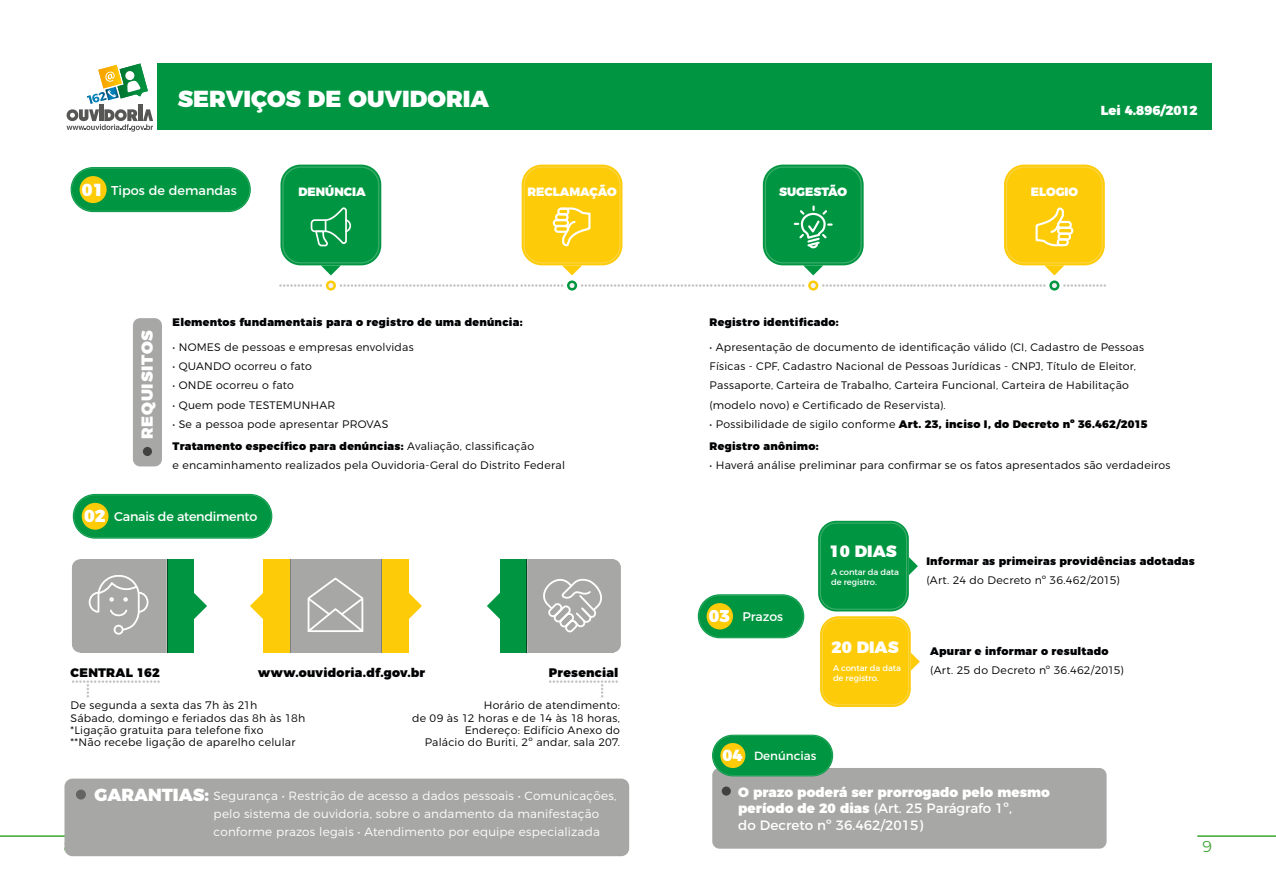
<style>
.page{position:relative;width:1276px;height:893px;background:#fff}
.page>*{position:absolute;margin:0;border:0;box-sizing:border-box;transform-origin:0 0}
.t1{font:900 23.25px "Montserrat";color:#fff}
.t2{font:900 17.4px "Montserrat";color:#fff}
.t3{font:900 16.35px "Montserrat";color:#fff}
.t4{font:900 15.9px "Montserrat";letter-spacing:.05em;color:#fff}
.t5{font:15.75px "Montserrat";color:#3fa535}
.t6{font:900 13.5px/16.2px "Montserrat";color:#fff}
.t7{font:900 13.05px "Montserrat";color:#fff}
.t8{font:12.75px "Montserrat";letter-spacing:-.015em;color:#fff}
.t9{font:12.45px "Montserrat";letter-spacing:-.005em;color:#fff}
.t10{font:900 12.3px "Montserrat";letter-spacing:.02em;color:#010203}
.t11{font:300 12px/18.1px "Montserrat";letter-spacing:.015em;color:#fff}
.t12{font:900 12px "Montserrat";color:#fff}
.t13{font:11.85px "Montserrat";color:#fff}
.t14{font:300 10.95px/12.1px "Montserrat";letter-spacing:.02em;color:#010203}
.t15{font:900 10.95px "Montserrat";letter-spacing:.02em;color:#010203}
.t16{font:8.4px/10.1px "Montserrat";letter-spacing:-.01em;color:#fff}
.s1{font-weight:900}
.s2{font-weight:900;font-size:17.4px}
.s3{font-weight:300}
.s4{font-weight:900;font-size:17.1px}
.s5{font-weight:900;font-size:17.55px}
.s6{font-weight:400}
.s7{font-weight:900;font-size:16.2px}
</style>
<div class="page">
<hr style="left:0;top:835px;width:78px;height:2px;background:#3fa535">
<hr style="left:1197px;top:835px;width:79px;height:2px;background:#3fa535">
<svg style="left:67px;top:63px;width:86px;height:68px"></svg>
<div style="left:71px;top:167px;width:180px;height:45px;background:#139d4f;border-radius:23px"></div>
<svg style="left:71px;top:168px;width:179px;height:43px;background:#0d9b4a"></svg>
<div style="left:80px;top:176px;width:27px;height:27px;background:#fecb08;border-radius:50%"></div>
<svg style="left:279px;top:284px;width:43px;height:3px"></svg>
<svg style="left:280px;top:165px;width:101px;height:100px"></svg>
<svg style="left:326px;top:280px;width:10px;height:11px"></svg>
<svg style="left:328px;top:283px;width:5px;height:5px"></svg>
<svg style="left:340px;top:284px;width:223px;height:3px"></svg>
<svg style="left:522px;top:165px;width:100px;height:100px"></svg>
<svg style="left:567px;top:280px;width:10px;height:11px"></svg>
<svg style="left:569px;top:283px;width:5px;height:5px"></svg>
<svg style="left:581px;top:284px;width:223px;height:3px"></svg>
<svg style="left:763px;top:165px;width:100px;height:100px"></svg>
<svg style="left:808px;top:280px;width:10px;height:11px"></svg>
<svg style="left:810px;top:283px;width:6px;height:5px"></svg>
<svg style="left:822px;top:284px;width:223px;height:3px"></svg>
<svg style="left:1063px;top:284px;width:43px;height:3px"></svg>
<div style="left:1004px;top:165px;width:100px;height:100px;background:#fecb08;border-radius:20px"></div>
<div style="left:1049px;top:280px;width:10px;height:11px;background:#009641;border-radius:50%"></div>
<svg style="left:1052px;top:283px;width:5px;height:5px"></svg>
<svg style="left:282px;top:166px;width:97px;height:109px;background:#22a45a"></svg>
<svg style="left:1006px;top:166px;width:97px;height:109px"></svg>
<svg style="left:523px;top:166px;width:97px;height:109px;background:#fdd22c"></svg>
<svg style="left:765px;top:166px;width:96px;height:109px;background:#23a45b"></svg>
<div style="left:133px;top:318px;width:29px;height:148px;background:#a7a7a6;border-radius:7px"></div>
<svg style="left:143px;top:447px;width:9px;height:9px"></svg>
<svg style="left:73px;top:494px;width:199px;height:45px"></svg>
<svg style="left:74px;top:495px;width:197px;height:43px;background:#0b9a48"></svg>
<div style="left:82px;top:503px;width:27px;height:27px;background:#fecb08;border-radius:50%"></div>
<svg style="left:194px;top:593px;width:13px;height:26px"></svg>
<div style="left:167px;top:559px;width:27px;height:94px;background:#009641"></div>
<hr style="left:167px;top:559px;width:1px;height:94px;background:#010203">
<div style="left:72px;top:559px;width:93px;height:94px;background:#a7a7a6;border-radius:8px"></div>
<div style="left:114px;top:625px;width:10px;height:10px;border:2px solid #fff;border-radius:50%"></div>
<svg style="left:88px;top:575px;width:61px;height:57px"></svg>
<svg style="left:487px;top:593px;width:13px;height:26px"></svg>
<div style="left:500px;top:559px;width:27px;height:94px;background:#009641"></div>
<div style="left:527px;top:559px;width:94px;height:94px;background:#a7a7a6;border-radius:8px"></div>
<svg style="left:543px;top:578px;width:59px;height:55px"></svg>
<div style="left:277px;top:559px;width:100px;height:94px;background:#a7a7a6"></div>
<svg style="left:250px;top:593px;width:13px;height:26px"></svg>
<div style="left:263px;top:559px;width:27px;height:94px;background:#fecb08"></div>
<hr style="left:290px;top:559px;width:1px;height:94px;background:#fff">
<div style="left:295px;top:559px;width:100px;height:94px;background:#a7a7a6"></div>
<svg style="left:408px;top:579px;width:14px;height:54px"></svg>
<div style="left:382px;top:559px;width:26px;height:94px;background:#fecb08"></div>
<hr style="left:382px;top:559px;width:1px;height:94px;background:#010203">
<hr style="left:381px;top:559px;width:1px;height:94px;background:#fff">
<svg style="left:307px;top:577px;width:57px;height:55px"></svg>
<div style="left:64px;top:779px;width:565px;height:77px;background:#a7a7a6;border-radius:8px"></div>
<div style="left:76px;top:789px;width:10px;height:10px;background:#646463;border-radius:50%"></div>
<div style="left:712px;top:768px;width:394px;height:81px;background:#a7a7a6;border-radius:7px"></div>
<svg style="left:698px;top:594px;width:106px;height:44px"></svg>
<svg style="left:698px;top:595px;width:105px;height:42px;background:#169e50"></svg>
<div style="left:706px;top:603px;width:27px;height:26px;background:#fecb08;border-radius:50%"></div>
<svg style="left:713px;top:735px;width:119px;height:41px;background:#109b4c"></svg>
<div style="left:720px;top:743px;width:25px;height:25px;background:#fecb08;border-radius:50%"></div>
<div style="left:818px;top:521px;width:91px;height:90px;background:#089947;border-radius:18px"></div>
<svg style="left:820px;top:522px;width:98px;height:88px"></svg>
<div style="left:820px;top:616px;width:90px;height:91px;background:#fdcd14;border-radius:18px"></div>
<svg style="left:822px;top:618px;width:98px;height:87px"></svg>
<svg style="left:722px;top:786px;width:9px;height:10px"></svg>
<svg style="left:549px;top:680px;width:69px;height:17px"></svg>
<svg style="left:72px;top:680px;width:88px;height:17px"></svg>
<div style="left:158px;top:63px;width:1054px;height:67px;background:#009641"></div>
<h1 class="t1" style="left:178px;top:79px;width:313px">SERVIÇOS DE OUVIDORIA</h1>
<p class="t7" style="left:1100px;top:100px;width:98px">Lei 4.896/2012</p>
<h2 class="t2" style="left:82px;top:175px;width:23px">01</h2>
<p class="t12" style="left:298px;top:181px;width:69px">DENÚNCIA</p>
<p class="t12" style="left:527px;top:181px;width:91px">RECLAMAÇÃO</p>
<p class="t12" style="left:779px;top:181px;width:69px">SUGESTÃO</p>
<p class="t12" style="left:1030px;top:181px;width:49px">ELOGIO</p>
<p class="t8" style="left:111px;top:180px;width:127px">Tipos de demandas</p>
<h3 class="t4" style="left:134px;top:439px;width:110px;rotate:-90deg">REQUISITOS</h3>
<p class="t15" style="left:173px;top:313px;width:351px">Elementos fundamentais para o registro de uma denúncia:</p>
<p class="t14" style="left:173px;top:340px;width:243px">• NOMES de pessoas e empresas envolvidas</p>
<p class="t14" style="left:173px;top:359px;width:141px">• QUANDO ocorreu o fato</p>
<p class="t14" style="left:173px;top:379px;width:123px">• ONDE ocorreu o fato</p>
<p class="t14" style="left:173px;top:398px;width:164px">• Quem pode TESTEMUNHAR</p>
<p class="t14" style="left:173px;top:411px;width:363px;line-height:22.6px">• Se a pessoa pode apresentar PROVAS<br><span class="s1">Tratamento específico para denúncias:</span> Avaliação, classificação</p>
<p class="t14" style="left:173px;top:458px;width:394px">e encaminhamento realizados pela Ouvidoria-Geral do Distrito Federal</p>
<p class="t8" style="left:84px;top:507px;width:175px"><span class="s2">02</span> Canais de atendimento</p>
<p class="t15" style="left:709px;top:313px;width:131px">Registro identificado:</p>
<p class="t14" style="left:709px;top:337px;width:436px;line-height:19px">• Apresentação de documento de identificação válido (CI, Cadastro de Pessoas Físicas - CPF, Cadastro Nacional de Pessoas Jurídicas - CNPJ, Título de Eleitor, Passaporte, Carteira de Trabalho, Carteira Funcional, Carteira de Habilitação (modelo novo) e Certificado de Reservista).</p>
<p class="t15" style="left:709px;top:414px;width:439px"><span class="s3">• Possibilidade de sigilo conforme</span> Art. 23, inciso I, do Decreto nº 36.462/2015</p>
<p class="t15" style="left:709px;top:437px;width:111px">Registro anônimo:</p>
<p class="t14" style="left:709px;top:458px;width:462px">• Haverá análise preliminar para confirmar se os fatos apresentados são verdadeiros</p>
<p class="t9" style="left:709px;top:606px;width:76px"><span class="s4">03</span> Prazos</p>
<h3 class="t3" style="left:829px;top:537px;width:69px">10 DIAS</h3>
<p class="t16" style="left:831px;top:566px;width:69px">A contar da data de registro.</p>
<p class="t15" style="left:926px;top:552px;width:270px">Informar as primeiras providências adotadas</p>
<p class="t14" style="left:926px;top:573px;width:195px">(Art. 24 do Decreto nº 36.462/2015)</p>
<h3 class="t3" style="left:831px;top:633px;width:69px">20 DIAS</h3>
<p class="t16" style="left:833px;top:662px;width:69px">A contar da data de registro.</p>
<p class="t15" style="left:930px;top:642px;width:180px">Apurar e informar o resultado</p>
<p class="t14" style="left:930px;top:663px;width:195px">(Art. 25 do Decreto nº 36.462/2015)</p>
<p class="t10" style="left:71px;top:662px;width:91px">CENTRAL 162</p>
<p class="t10" style="left:258px;top:662px;width:169px">www.ouvidoria.df.gov.br</p>
<p class="t10" style="left:549px;top:662px;width:71px">Presencial</p>
<p class="t14" style="left:71px;top:698px;width:236px">De segunda a sexta das 7h às 21h<br>Sábado, domingo e feriados das 8h às 18h *Ligação gratuita para telefone fixo<br>**Não recebe ligação de aparelho celular</p>
<p class="t14" style="left:412px;top:698px;width:209px;text-align:right">Horário de atendimento:<br>de 09 às 12 horas e de 14 às 18 horas,<br>Endereço: Edifício Anexo do<br>Palácio do Buriti, 2º andar, sala 207.</p>
<p class="t11" style="left:214px;top:785px;width:404px;text-indent:-119px"><span class="s5">GARANTIAS:</span> Segurança • Restrição de acesso a dados pessoais • Comunicações, pelo sistema de ouvidoria, sobre o andamento da manifestação conforme prazos legais • Atendimento por equipe especializada</p>
<p class="t6" style="left:738px;top:783px;width:313px">O prazo poderá ser prorrogado pelo mesmo período de 20 dias <span class="s6">(Art. 25 Parágrafo 1º,<br>do Decreto nº 36.462/2015)</span></p>
<p class="t13" style="left:722px;top:746px;width:95px"><span class="s7">04</span> Denúncias</p>
<h3 class="t5" style="left:1202px;top:836px;width:11px">9</h3>
</div>
